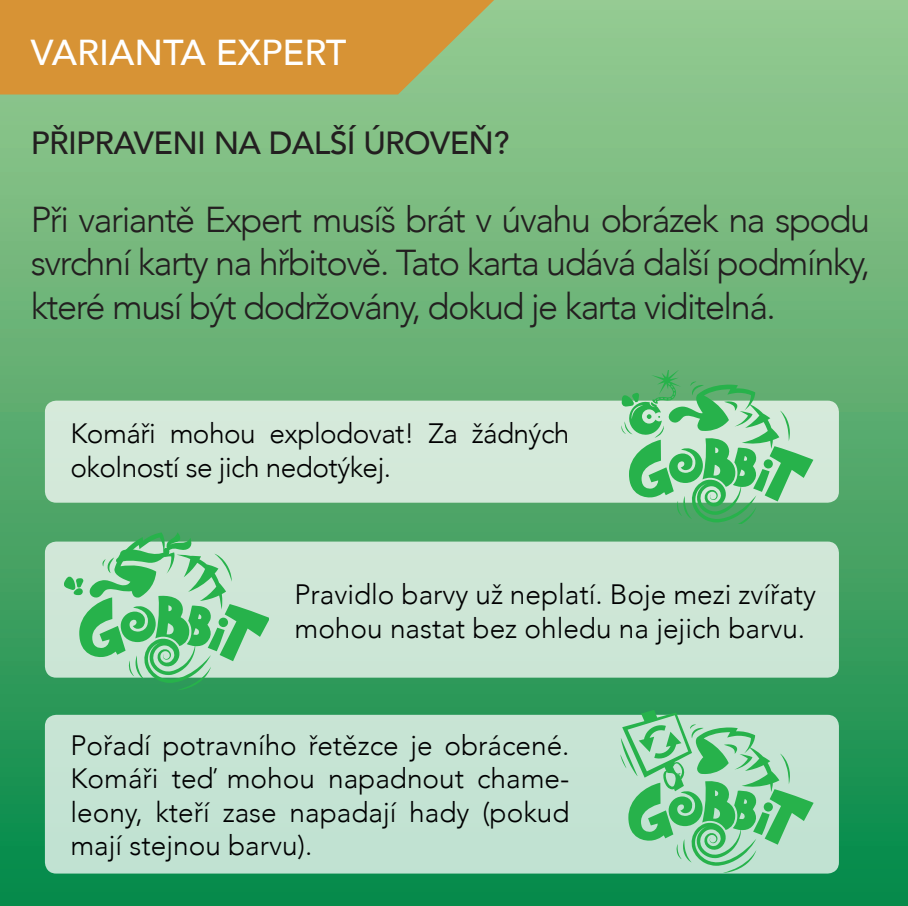
<style>
.page{position:relative;width:908px;height:906px;background:#fff}
.page>*{position:absolute;margin:0;border:0;box-sizing:border-box;transform-origin:0 0}
.t1{font:300 36px/43.2px "Avenir";letter-spacing:-.04em;color:#231f20;text-align:justify}
.t2{font:500 36px "Avenir";color:#fff}
.t3{font:500 32px "Avenir";letter-spacing:-.02em;color:#231f20}
.t4{font:300 28px/33.6px "Avenir";color:#000001;text-align:justify}
.t5{font:300 28px/33.6px "Avenir";letter-spacing:-.02em;color:#000001}
</style>
<div class="page">
<div style="left:0;top:0;width:908px;height:906px;background:linear-gradient(to bottom,#9ecb92,#098949)"></div>
<div style="left:45px;top:715px;width:794px;height:158px;background:#c4e3d3;border-radius:11px"></div>
<svg style="left:620px;top:710px;width:193px;height:163px"></svg>
<div style="left:45px;top:401px;width:794px;height:102px;background:#d4e9da;border-radius:11px"></div>
<svg style="left:620px;top:370px;width:193px;height:153px"></svg>
<svg style="left:0;top:0;width:517px;height:95px;background:#cc9a41"></svg>
<div style="left:45px;top:542px;width:794px;height:136px;background:#cee6d7;border-radius:11px"></div>
<svg style="left:65px;top:532px;width:204px;height:158px"></svg>
<svg style="left:901px;top:0;width:7px;height:3px"></svg>
<p class="t2" style="left:31px;top:21px;width:317px">VARIANTA EXPERT</p>
<p class="t3" style="left:31px;top:115px;width:480px">PŘIPRAVENI NA DALŠÍ ÚROVEŇ?</p>
<p class="t1" style="left:31px;top:198px;width:841px">Při variantě Expert musíš brát v úvahu obrázek na spodu svrchní karty na hřbitově. Tato karta udává další podmínky, které musí být dodržovány, dokud je karta viditelná.</p>
<p class="t5" style="left:70px;top:417px;width:500px">Komáři mohou explodovat! Za žádných okolností se jich nedotýkej.</p>
<p class="t4" style="left:294px;top:578px;width:523px">Pravidlo barvy už neplatí. Boje mezi zvířaty mohou nastat bez ohledu na jejich barvu.</p>
<p class="t4" style="left:70px;top:728px;width:500px">Pořadí potravního řetězce je obrácené.<br>Komáři teď mohou napadnout chame&shy;leony, kteří zase napadají hady (pokud mají stejnou barvu).</p>
</div>
